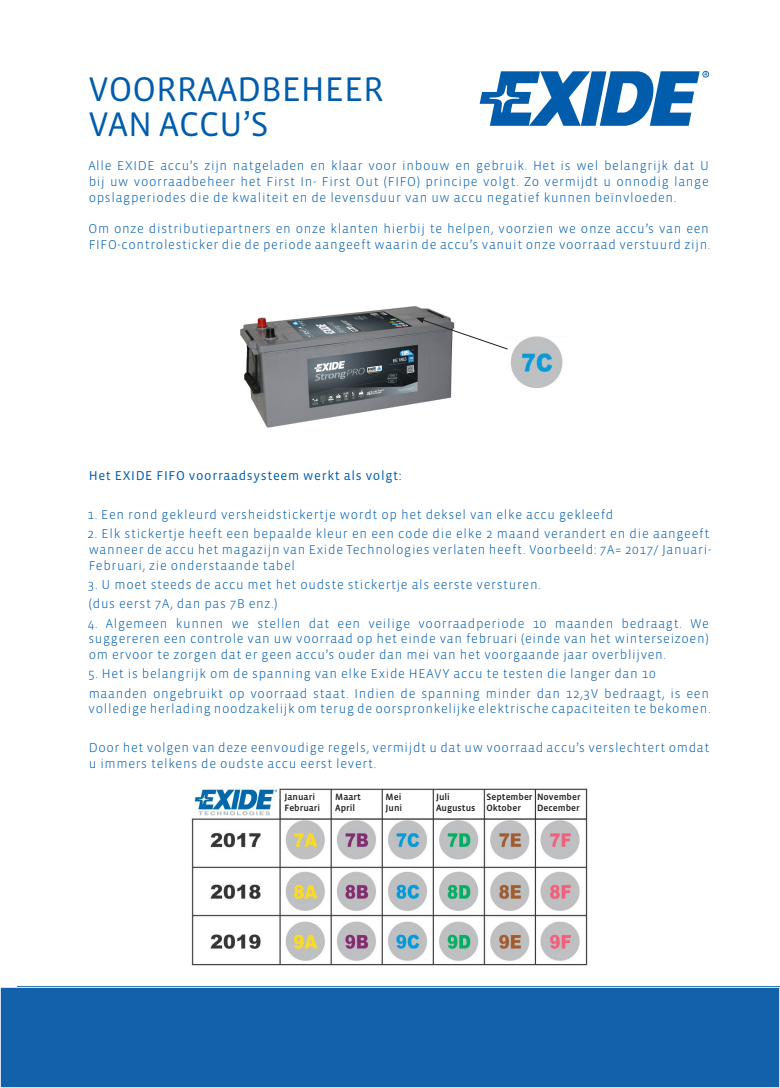
<style>
.page{position:relative;width:780px;height:1088px;background:#fff}
.page>*{position:absolute;margin:0;border:0;box-sizing:border-box;transform-origin:0 0}
.t1{font:35px/35px "Vista Sans OT";color:#015dab}
.t2{font:300 13.12px/15.8px "Vista Sans OT";letter-spacing:.05em;color:#015dab}
.t3{font:13.12px "Vista Sans OT";letter-spacing:.05em;color:#015dab}
.t4{font:500 9.38px "Vista Sans OT";color:#231f20}
</style>
<div class="page">
<svg style="left:479px;top:71px;width:230px;height:55px"></svg>
<img style="left:191px;top:786px;width:397px;height:180px">
<img style="left:240px;top:306px;width:212px;height:122px">
<div style="left:0;top:987px;width:779px;height:100px;background:#1361ab"></div>
<div style="left:0;top:987px;width:780px;height:101px;border:1px solid #fff"></div>
<img style="left:510px;top:337px;width:53px;height:52px">
<svg style="left:416px;top:318px;width:92px;height:32px"></svg>
<div style="left:285px;top:791px;width:44px;height:26px;background:#fff"></div>
<div style="left:386px;top:792px;width:45px;height:25px;background:#fff"></div>
<div style="left:486px;top:790px;width:46px;height:27px;background:#fff"></div>
<div style="left:537px;top:792px;width:48px;height:25px;background:#fff"></div>
<div style="left:334px;top:791px;width:47px;height:26px;background:#fff"></div>
<div style="left:435px;top:792px;width:47px;height:25px;background:#fff"></div>
<p class="t1" style="left:88px;top:72px;width:297px">VOORRAADBEHEER<br>VAN ACCU’S</p>
<p class="t2" style="left:88px;top:158px;width:622px;text-align:justify">Alle EXIDE accu’s zijn natgeladen en klaar voor inbouw en gebruik. Het is wel belangrijk dat U bij uw voorraadbeheer het First In- First Out (FIFO) principe volgt. Zo vermijdt u onnodig lange opslagperiodes die de kwaliteit en de levensduur van uw accu negatief kunnen beïnvloeden.</p>
<p class="t2" style="left:88px;top:221px;width:623px">Om onze distributiepartners en onze klanten hierbij te helpen, voorzien we onze accu’s van een<br>FIFO-controlesticker die de periode aangeeft waarin de accu’s vanuit onze voorraad verstuurd zijn.</p>
<p class="t3" style="left:89px;top:469px;width:314px">Het EXIDE FIFO voorraadsysteem werkt als volgt:</p>
<p class="t2" style="left:87px;top:507px;width:527px">1. Een rond gekleurd versheidstickertje wordt op het deksel van elke accu gekleefd</p>
<p class="t2" style="left:88px;top:526px;width:625px">2. Elk stickertje heeft een bepaalde kleur en een code die elke 2 maand verandert en die aangeeft wanneer de accu het magazijn van Exide Technologies verlaten heeft. Voorbeeld: 7A= 2017/ Januari-<br>Februari, zie onderstaande tabel</p>
<p class="t2" style="left:88px;top:577px;width:454px">3. U moet steeds de accu met het oudste stickertje als eerste versturen.</p>
<p class="t2" style="left:89px;top:596px;width:190px">(dus eerst 7A, dan pas 7B enz.)</p>
<p class="t2" style="left:88px;top:615px;width:622px;text-align:justify">4. Algemeen kunnen we stellen dat een veilige voorraadperiode 10 maanden bedraagt. We suggereren een controle van uw voorraad op het einde van februari (einde van het winterseizoen) om ervoor te zorgen dat er geen accu’s ouder dan mei van het voorgaande jaar overblijven.</p>
<p class="t2" style="left:88px;top:666px;width:569px">5. Het is belangrijk om de spanning van elke Exide HEAVY accu te testen die langer dan 10</p>
<p class="t2" style="left:89px;top:685px;width:623px">maanden ongebruikt op voorraad staat. Indien de spanning minder dan 12,3V bedraagt, is een volledige herlading noodzakelijk om terug de oorspronkelijke elektrische capaciteiten te bekomen.</p>
<p class="t2" style="left:89px;top:740px;width:622px">Door het volgen van deze eenvoudige regels, vermijdt u dat uw voorraad accu’s verslechtert omdat u immers telkens de oudste accu eerst levert.</p>
<p class="t4" style="left:284px;top:792px;width:32px">Januari</p>
<p class="t4" style="left:284px;top:803px;width:37px">Februari</p>
<p class="t4" style="left:335px;top:792px;width:27px">Maart</p>
<p class="t4" style="left:335px;top:803px;width:22px">April</p>
<p class="t4" style="left:385px;top:792px;width:17px">Mei</p>
<p class="t4" style="left:385px;top:803px;width:18px">Juni</p>
<p class="t4" style="left:436px;top:792px;width:15px">Juli</p>
<p class="t4" style="left:436px;top:803px;width:41px">Augustus</p>
<p class="t4" style="left:486px;top:792px;width:48px">September</p>
<p class="t4" style="left:486px;top:803px;width:36px">Oktober</p>
<p class="t4" style="left:537px;top:792px;width:45px">November</p>
<p class="t4" style="left:537px;top:803px;width:44px">December</p>
</div>
